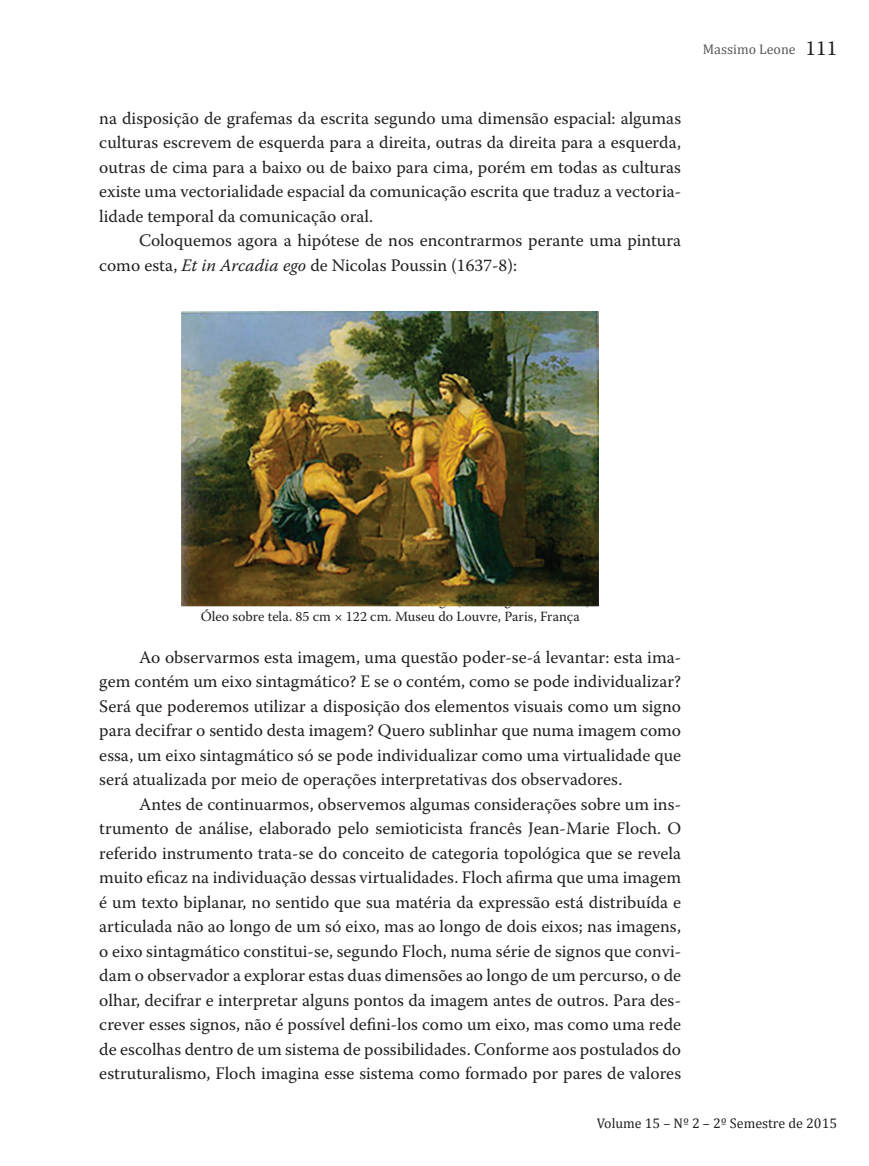
<style>
.page{position:relative;width:869px;height:1166px;background:#fff}
.page>*{position:absolute;margin:0;border:0;box-sizing:border-box;transform-origin:0 0}
.Texto{font:17.5px/24.5px "Warnock Pro";color:#231f20;text-align:justify}
.Legendas{font:14px "Warnock Pro";color:#231f20}
.t1{font:14px "Cambria";color:#231f20}
.t2{font:14px "Cambria";color:#58595b}
.s1{font-style:italic}
.s2{font-family:"Warnock Pro";font-size:21px;color:#231f20}
</style>
<div class="page">
<img style="left:182px;top:311px;width:416px;height:296px">
<p class="Texto" style="left:99px;top:105px;width:583px">na disposição de grafemas da escrita segundo uma dimensão espacial: algumas culturas escrevem de esquerda para a direita, outras da direita para a esquerda, outras de cima para a baixo ou de baixo para cima, porém em todas as culturas existe uma vectorialidade espacial da comunicação escrita que traduz a vectoria&shy;lidade temporal da comunicação oral.</p>
<p class="Texto" style="left:99px;top:228px;width:583px;text-indent:40px">Coloquemos agora a hipótese de nos encontrarmos perante uma pintura como esta, <span class="s1">Et in Arcadia ego</span> de Nicolas Poussin (1637-8):</p>
<p class="t2" style="left:702px;top:40px;width:136px">Massimo Leone <span class="s2">111</span></p>
<p class="Legendas" style="left:201px;top:608px;width:380px">Óleo sobre tela. 85 cm × 122 cm. Museu do Louvre, Paris, França</p>
<p class="Texto" style="left:99px;top:644px;width:583px;text-indent:40px">Ao observarmos esta imagem, uma questão poder-se-á levantar: esta ima&shy;gem contém um eixo sintagmático? E se o contém, como se pode individualizar?<br>Será que poderemos utilizar a disposição dos elementos visuais como um signo para decifrar o sentido desta imagem? Quero sublinhar que numa imagem como essa, um eixo sintagmático só se pode individualizar como uma virtualidade que será atualizada por meio de operações interpretativas dos observadores.</p>
<p class="Texto" style="left:99px;top:791px;width:583px;text-indent:40px">Antes de continuarmos, observemos algumas considerações sobre um ins&shy;trumento de análise, elaborado pelo semioticista francês Jean-Marie Floch. O referido instrumento trata-se do conceito de categoria topológica que se revela muito eficaz na individuação dessas virtualidades. Floch afirma que uma imagem é um texto biplanar, no sentido que sua matéria da expressão está distribuída e articulada não ao longo de um só eixo, mas ao longo de dois eixos; nas imagens, o eixo sintagmático constitui-se, segundo Floch, numa série de signos que convi&shy;dam o observador a explorar estas duas dimensões ao longo de um percurso, o de olhar, decifrar e interpretar alguns pontos da imagem antes de outros. Para des&shy;crever esses signos, não é possível defini-los como um eixo, mas como uma rede de escolhas dentro de um sistema de possibilidades. Conforme aos postulados do estruturalismo, Floch imagina esse sistema como formado por pares de valores</p>
<p class="t1" style="left:596px;top:1115px;width:242px">Volume 15 – Nº 2 – 2º Semestre de 2015</p>
</div>
